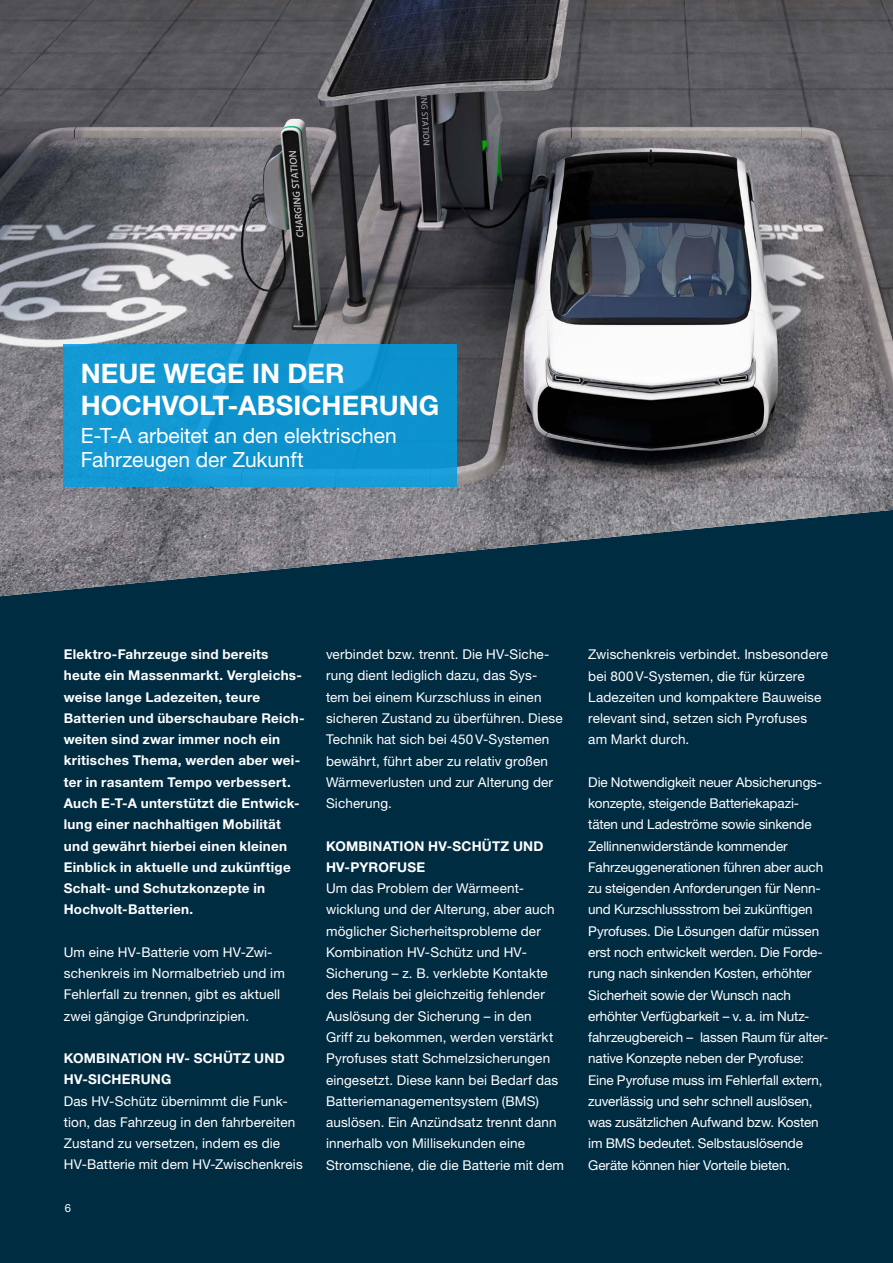
<style>
.page{position:relative;width:893px;height:1263px;background:#002c42}
.page>*{position:absolute;margin:0;border:0;box-sizing:border-box;transform-origin:0 0}
.t1{font:700 27px/32.4px "Helvetica Neue LT";color:#fff}
.t2{font:21px/24px "Helvetica Neue LT";color:#fff}
.t3{font:13.5px/21.3px "Helvetica Neue LT";letter-spacing:.005em;color:#fff}
.t4{font:700 13.5px/21.3px "Helvetica Neue LT";letter-spacing:.02em;color:#fff}
.t5{font:11.25px "Helvetica Neue LT";color:#fff}
</style>
<div class="page">
<img style="left:0;top:0;width:893px;height:596px">
<div style="left:64px;top:344px;width:393px;height:142px;background:#0f95d0"></div>
<h1 class="t1" style="left:81px;top:356px;width:360px">NEUE WEGE IN DER<br>HOCHVOLT-ABSICHERUNG</h1>
<h2 class="t2" style="left:81px;top:424px;width:317px">E-T-A arbeitet an den elektrischen<br>Fahrzeugen der Zukunft</h2>
<p class="t4" style="left:64px;top:643px;width:242px">Elektro-Fahrzeuge sind bereits heute ein Massenmarkt. Vergleichs&shy;weise lange Ladezeiten, teure Batterien und überschaubare Reich&shy;weiten sind zwar immer noch ein kritisches Thema, werden aber wei&shy;ter in rasantem Tempo verbessert.<br>Auch E-T-A unterstützt die Entwick&shy;lung einer nachhaltigen Mobilität und gewährt hierbei einen kleinen Einblick in aktuelle und zukünftige Schalt- und Schutzkonzepte in Hochvolt-Batterien.</p>
<p class="t3" style="left:64px;top:941px;width:223px">Um eine HV-Batterie vom HV-Zwi&shy;schenkreis im Normalbetrieb und im Fehlerfall zu trennen, gibt es aktuell zwei gängige Grundprinzipien.</p>
<p class="t4" style="left:64px;top:1047px;width:222px">KOMBINATION HV- SCHÜTZ UND<br>HV-SICHERUNG</p>
<p class="t3" style="left:64px;top:1090px;width:240px">Das HV-Schütz übernimmt die Funk&shy;tion, das Fahrzeug in den fahrbereiten Zustand zu versetzen, indem es die HV-Batterie mit dem HV-Zwischenkreis</p>
<p class="t5" style="left:65px;top:1201px;width:8px">6</p>
<p class="t3" style="left:326px;top:643px;width:238px">verbindet bzw. trennt. Die HV-Siche&shy;rung dient lediglich dazu, das Sys&shy;tem bei einem Kurzschluss in einen sicheren Zustand zu überführen. Diese Technik hat sich bei 450V-Systemen bewährt, führt aber zu relativ großen Wärmeverlusten und zur Alterung der Sicherung.</p>
<p class="t4" style="left:326px;top:835px;width:219px">KOMBINATION HV-SCHÜTZ UND<br>HV-PYROFUSE</p>
<p class="t3" style="left:326px;top:877px;width:239px">Um das Problem der Wärmeent&shy;wicklung und der Alterung, aber auch möglicher Sicherheitsprobleme der Kombination HV-Schütz und HV-Sicherung – z. B. verklebte Kontakte des Relais bei gleichzeitig fehlender Auslösung der Sicherung – in den<br>Griff zu bekommen, werden verstärkt Pyrofuses statt Schmelzsicherungen eingesetzt. Diese kann bei Bedarf das Batteriemanagementsystem (BMS) auslösen. Ein Anzündsatz trennt dann innerhalb von Millisekunden eine Stromschiene, die die Batterie mit dem</p>
<p class="t3" style="left:588px;top:644px;width:241px">Zwischenkreis verbindet. Insbesondere bei 800V-Systemen, die für kürzere Ladezeiten und kompaktere Bauweise relevant sind, setzen sich Pyrofuses am Markt durch.</p>
<p class="t3" style="left:588px;top:771px;width:242px">Die Notwendigkeit neuer Absicherungs&shy;konzepte, steigende Batteriekapazi&shy;täten und Ladeströme sowie sinkende Zellinnenwiderstände kommender Fahrzeuggenerationen führen aber auch zu steigenden Anforderungen für Nenn&shy;und Kurzschlussstrom bei zukünftigen Pyrofuses. Die Lösungen dafür müssen erst noch entwickelt werden. Die Forde&shy;rung nach sinkenden Kosten, erhöhter Sicherheit sowie der Wunsch nach erhöhter Verfügbarkeit – v. a. im Nutz&shy;fahrzeugbereich – lassen Raum für alter&shy;native Konzepte neben der Pyrofuse:<br>Eine Pyrofuse muss im Fehlerfall extern, zuverlässig und sehr schnell auslösen, was zusätzlichen Aufwand bzw. Kosten im BMS bedeutet. Selbstauslösende Geräte können hier Vorteile bieten.</p>
</div>
